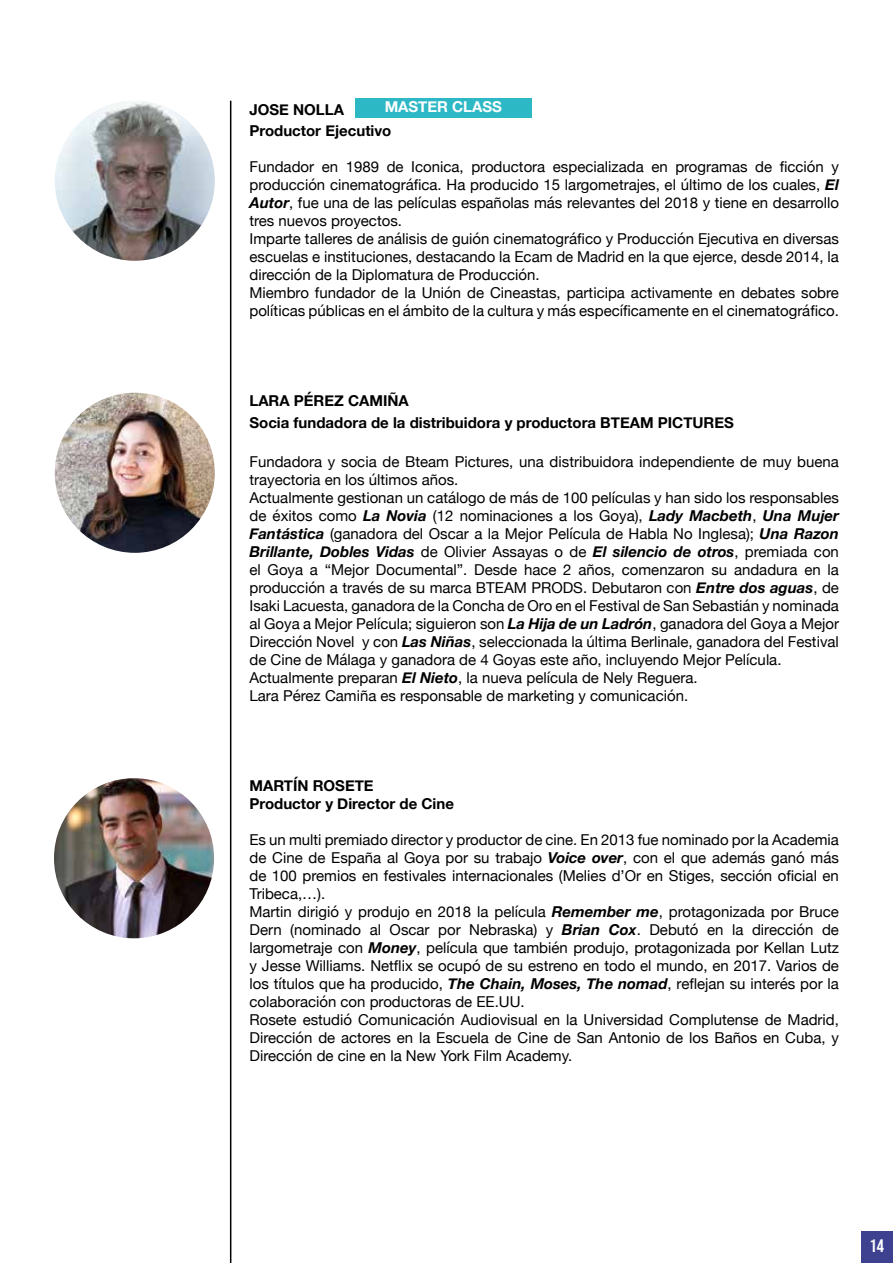
<style>
.page{position:relative;width:893px;height:1263px;background:#fff}
.page>*{position:absolute;margin:0;border:0;box-sizing:border-box;transform-origin:0 0}
.t1{font:18px "Bebas Neue";color:#fff}
.t2{font:15px/18px "Helvetica Neue";color:#000}
.t3{font:700 15px/21.6px "Helvetica Neue";color:#000}
.t4{font:700 15px "Helvetica Neue";color:#fff}
.s1{font-weight:700;font-style:italic}
</style>
<div class="page">
<div style="left:861px;top:1231px;width:32px;height:31px;background:#3d418f"></div>
<div style="left:355px;top:98px;width:177px;height:19px;background:#2db8c5"></div>
<img style="left:55px;top:101px;width:160px;height:160px;border-radius:80px">
<img style="left:55px;top:393px;width:160px;height:160px;border-radius:80px">
<img style="left:54px;top:778px;width:160px;height:160px;border-radius:80px">
<hr style="left:230px;top:101px;width:1px;height:1162px;background:#000">
<p class="t4" style="left:385px;top:95px;width:119px">MASTER CLASS</p>
<p class="t3" style="left:249px;top:99px;width:143px">JOSE NOLLA<br>Productor Ejecutivo</p>
<p class="t2" style="left:249px;top:159px;width:591px">Fundador en 1989 de Iconica, productora especializada en programas de ficción y producción cinematográfica. Ha producido 15 largometrajes, el último de los cuales, <span class="s1">El Autor</span>, fue una de las películas españolas más relevantes del 2018 y tiene en desarrollo tres nuevos proyectos.<br>Imparte talleres de análisis de guión cinematográfico y Producción Ejecutiva en diversas escuelas e instituciones, destacando la Ecam de Madrid en la que ejerce, desde 2014, la dirección de la Diplomatura de Producción.<br>Miembro fundador de la Unión de Cineastas, participa activamente en debates sobre políticas públicas en el ámbito de la cultura y más específicamente en el cinematográfico.</p>
<p class="t3" style="left:249px;top:390px;width:486px">LARA PÉREZ CAMIÑA<br>Socia fundadora de la distribuidora y productora BTEAM PICTURES</p>
<p class="t2" style="left:249px;top:454px;width:591px">Fundadora y socia de Bteam Pictures, una distribuidora independiente de muy buena trayectoria en los últimos años.<br>Actualmente gestionan un catálogo de más de 100 películas y han sido los responsables de éxitos como <span class="s1">La Novia</span> (12 nominaciones a los Goya), <span class="s1">Lady Macbeth</span>, <span class="s1">Una Mujer Fantástica</span> (ganadora del Oscar a la Mejor Película de Habla No Inglesa); <span class="s1">Una Razon Brillante, Dobles Vidas</span> de Olivier Assayas o de <span class="s1">El silencio de otros</span>, premiada con el Goya a “Mejor Documental”. Desde hace 2 años, comenzaron su andadura en la producción a través de su marca BTEAM PRODS. Debutaron con <span class="s1">Entre dos aguas</span>, de Isaki Lacuesta, ganadora de la Concha de Oro en el Festival de San Sebastián y nominada al Goya a Mejor Película; siguieron son <span class="s1">La Hija de un Ladrón</span>, ganadora del Goya a Mejor Dirección Novel y con <span class="s1">Las Niñas</span>, seleccionada la última Berlinale, ganadora del Festival de Cine de Málaga y ganadora de 4 Goyas este año, incluyendo Mejor Película.<br>Actualmente preparan <span class="s1">El Nieto</span>, la nueva película de Nely Reguera.<br>Lara Pérez Camiña es responsable de marketing y comunicación.</p>
<p class="t3" style="left:249px;top:777px;width:206px;line-height:18px">MARTÍN ROSETE<br>Productor y Director de Cine</p>
<p class="t2" style="left:249px;top:832px;width:591px">Es un multi premiado director y productor de cine. En 2013 fue nominado por la Academia de Cine de España al Goya por su trabajo <span class="s1">Voice over</span>, con el que además ganó más de 100 premios en festivales internacionales (Melies d’Or en Stiges, sección oficial en Tribeca,…).<br>Martin dirigió y produjo en 2018 la película <span class="s1">Remember me</span>, protagonizada por Bruce Dern (nominado al Oscar por Nebraska) y <span class="s1">Brian Cox</span>. Debutó en la dirección de largometraje con <span class="s1">Money</span>, película que también produjo, protagonizada por Kellan Lutz y Jesse Williams. Netflix se ocupó de su estreno en todo el mundo, en 2017. Varios de los títulos que ha producido, <span class="s1">The Chain, Moses, The nomad</span>, reflejan su interés por la colaboración con productoras de EE.UU.<br>Rosete estudió Comunicación Audiovisual en la Universidad Complutense de Madrid, Dirección de actores en la Escuela de Cine de San Antonio de los Baños en Cuba, y Dirección de cine en la New York Film Academy.</p>
<p class="t1" style="left:869px;top:1235px;width:16px">14</p>
</div>
